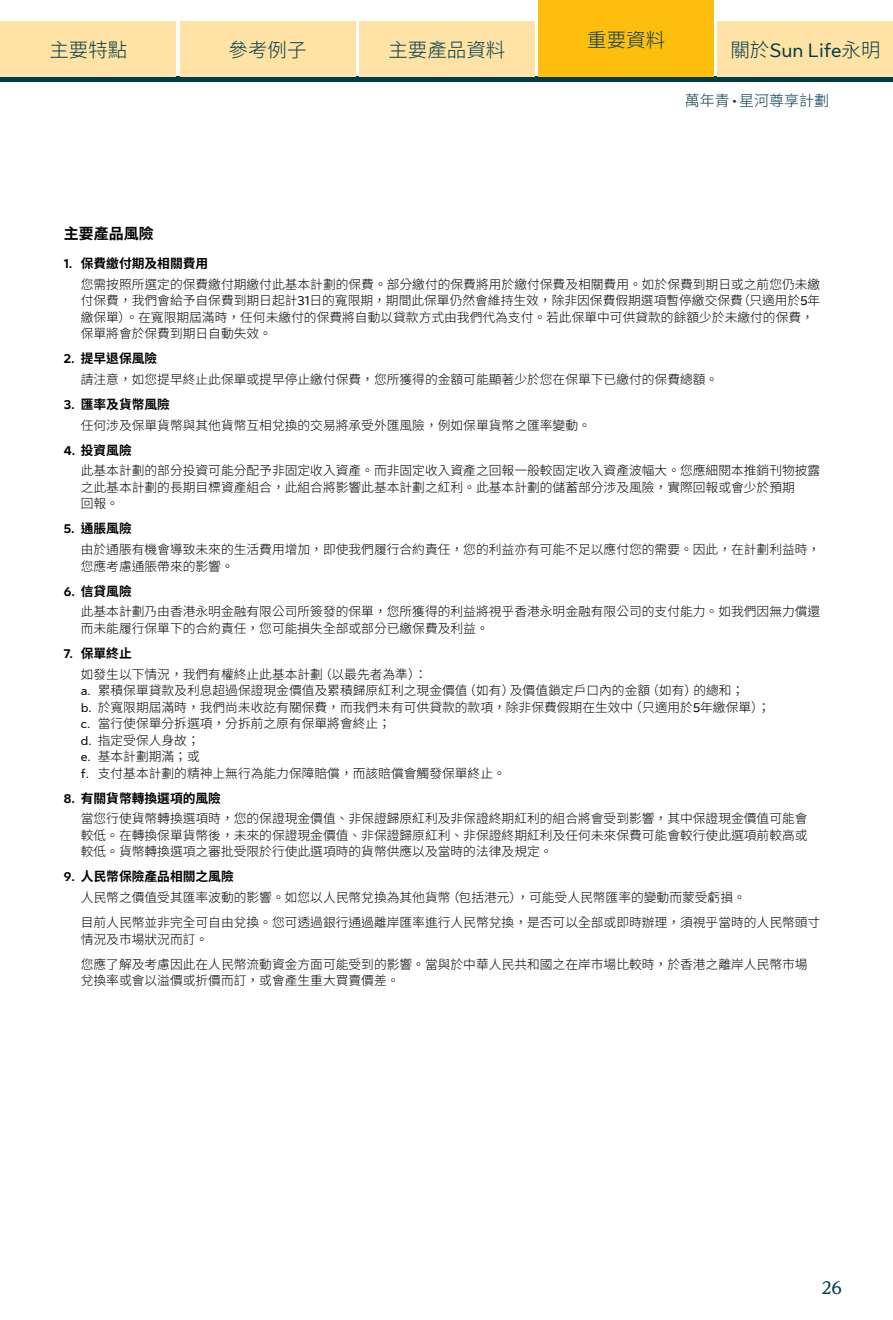
<style>
.page{position:relative;width:893px;height:1320px;background:#fff}
.page>*{position:absolute;margin:0;border:0;box-sizing:border-box;transform-origin:0 0}
.t1{font:300 19.5px "Source Han Sans TC";color:#003b49}
.t2{font:19.5px "Sun Life New Text";color:#003b49}
.t3{font:700 18px "Sun Life New Display";color:#003b49}
.t4{font:300 15px "Source Han Sans TC";color:#003b49}
.t5{font:700 15px "Source Han Sans TC";color:#000}
.t6{font:300 12.75px/16.5px "Source Han Sans TC";color:#000}
.s1{font-family:"Source Han Sans TC";font-weight:300}
.s2{font-family:"Sun Life New Text";font-weight:400}
.s3{font-family:"Sun Life New Text";font-weight:700}
.s4{font-weight:700}
</style>
<div class="page">
<div style="left:0;top:77px;width:893px;height:5px;background:#003b49"></div>
<div style="left:0;top:21px;width:176px;height:56px;background:#ffe2a5"></div>
<div style="left:359px;top:21px;width:176px;height:56px;background:#ffe2a5"></div>
<div style="left:180px;top:21px;width:176px;height:56px;background:#ffe2a5"></div>
<div style="left:538px;top:0;width:176px;height:77px;background:#febe0e"></div>
<div style="left:717px;top:21px;width:176px;height:56px;background:#ffe2a5"></div>
<h1 class="t1" style="left:49px;top:39px;width:79px">主要特點</h1>
<h1 class="t1" style="left:229px;top:39px;width:79px">參考例子</h1>
<h1 class="t1" style="left:388px;top:39px;width:118px">主要產品資料</h1>
<h1 class="t1" style="left:587px;top:29px;width:79px">重要資料</h1>
<h1 class="t2" style="left:730px;top:37px;width:152px"><span class="s1">關於</span>Sun Life<span class="s1">永明</span></h1>
<p class="t4" style="left:685px;top:92px;width:146px">萬年青<span class="s2">•</span>星河尊享計劃</p>
<p class="t5" style="left:64px;top:225px;width:91px">主要產品風險</p>
<p class="t6" style="left:81px;top:253px;width:741px;line-height:20.7px;text-indent:-17px"><span class="s3">1.</span> <span class="s4">保費繳付期及相關費用<br></span>您需按照所選定的保費繳付期繳付此基本計劃的保費。部分繳付的保費將用於繳付保費及相關費用。如於保費到期日或之前您仍未繳</p>
<p class="t6" style="left:81px;top:292px;width:741px">付保費，我們會給予自保費到期日起計<span class="s2">31</span>日的寬限期，期間此保單仍然會維持生效，除非因保費假期選項暫停繳交保費（只適用於<span class="s2">5</span>年繳保單）。在寬限期屆滿時，任何未繳付的保費將自動以貸款方式由我們代為支付。若此保單中可供貸款的餘額少於未繳付的保費，保單將會於保費到期日自動失效。</p>
<p class="t6" style="left:81px;top:348px;width:639px;line-height:20.7px;text-indent:-17px"><span class="s3">2.</span> <span class="s4">提早退保風險<br></span>請注意，如您提早終止此保單或提早停止繳付保費，您所獲得的金額可能顯著少於您在保單下已繳付的保費總額。</p>
<p class="t6" style="left:81px;top:394px;width:511px;line-height:20.7px;text-indent:-17px"><span class="s3">3.</span> <span class="s4">匯率及貨幣風險<br></span>任何涉及保單貨幣與其他貨幣互相兌換的交易將承受外匯風險，例如保單貨幣之匯率變動。</p>
<p class="t6" style="left:81px;top:440px;width:741px;line-height:20.7px;text-indent:-17px"><span class="s3">4.</span> <span class="s4">投資風險<br></span>此基本計劃的部分投資可能分配予非固定收入資產。而非固定收入資產之回報一般較固定收入資產波幅大。您應細閱本推銷刊物披露</p>
<p class="t6" style="left:81px;top:479px;width:716px">之此基本計劃的長期目標資產組合，此組合將影響此基本計劃之紅利。此基本計劃的儲蓄部分涉及風險，實際回報或會少於預期回報。</p>
<p class="t6" style="left:81px;top:519px;width:741px;line-height:20.7px;text-indent:-17px"><span class="s3">5.</span> <span class="s4">通脹風險<br></span>由於通脹有機會導致未來的生活費用增加，即使我們履行合約責任，您的利益亦有可能不足以應付您的需要。因此，在計劃利益時，</p>
<p class="t6" style="left:81px;top:558px;width:155px">您應考慮通脹帶來的影響。</p>
<p class="t6" style="left:81px;top:581px;width:741px;line-height:20.7px;text-indent:-17px"><span class="s3">6.</span> <span class="s4">信貸風險<br></span>此基本計劃乃由香港永明金融有限公司所簽發的保單，您所獲得的利益將視乎香港永明金融有限公司的支付能力。如我們因無力償還</p>
<p class="t6" style="left:81px;top:620px;width:409px">而未能履行保單下的合約責任，您可能損失全部或部分已繳保費及利益。</p>
<p class="t6" style="left:81px;top:643px;width:348px;line-height:20.7px;text-indent:-17px"><span class="s3">7.</span> <span class="s4">保單終止<br></span>如發生以下情況，我們有權終止此基本計劃（以最先者為準）：</p>
<p class="t6" style="left:81px;top:682px;width:691px"><span class="s2">a.</span> 累積保單貸款及利息超過保證現金價值及累積歸原紅利之現金價值（如有）及價值鎖定戶口內的金額（如有）的總和；<br><span class="s2">b.</span> 於寬限期屆滿時，我們尚未收訖有關保費，而我們未有可供貸款的款項，除非保費假期在生效中（只適用於<span class="s2">5</span>年繳保單）；<span class="s2">c.</span> 當行使保單分拆選項，分拆前之原有保單將會終止；<br><span class="s2">d.</span> 指定受保人身故；<br><span class="s2">e.</span> 基本計劃期滿；或<br><span class="s2">f.</span> 支付基本計劃的精神上無行為能力保障賠償，而該賠償會觸發保單終止。</p>
<p class="t6" style="left:81px;top:788px;width:728px;line-height:20.7px;text-indent:-17px"><span class="s3">8.</span> <span class="s4">有關貨幣轉換選項的風險<br></span>當您行使貨幣轉換選項時，您的保證現金價值、非保證歸原紅利及非保證終期紅利的組合將會受到影響，其中保證現金價值可能會</p>
<p class="t6" style="left:81px;top:827px;width:728px">較低。在轉換保單貨幣後，未來的保證現金價值、非保證歸原紅利、非保證終期紅利及任何未來保費可能會較行使此選項前較高或較低。貨幣轉換選項之審批受限於行使此選項時的貨幣供應以及當時的法律及規定。</p>
<p class="t6" style="left:81px;top:867px;width:667px;line-height:20.7px;text-indent:-17px"><span class="s3">9.</span> <span class="s4">人民幣保險產品相關之風險<br></span>人民幣之價值受其匯率波動的影響。如您以人民幣兌換為其他貨幣（包括港元），可能受人民幣匯率的變動而蒙受虧損。</p>
<p class="t6" style="left:81px;top:914px;width:741px">目前人民幣並非完全可自由兌換。您可透過銀行通過離岸匯率進行人民幣兌換，是否可以全部或即時辦理，須視乎當時的人民幣頭寸情況及市場狀況而訂。</p>
<p class="t6" style="left:81px;top:956px;width:728px">您應了解及考慮因此在人民幣流動資金方面可能受到的影響。當與於中華人民共和國之在岸市場比較時，於香港之離岸人民幣市場兌換率或會以溢價或折價而訂，或會產生重大買賣價差。</p>
<h2 class="t3" style="left:822px;top:1276px;width:21px">26</h2>
</div>
